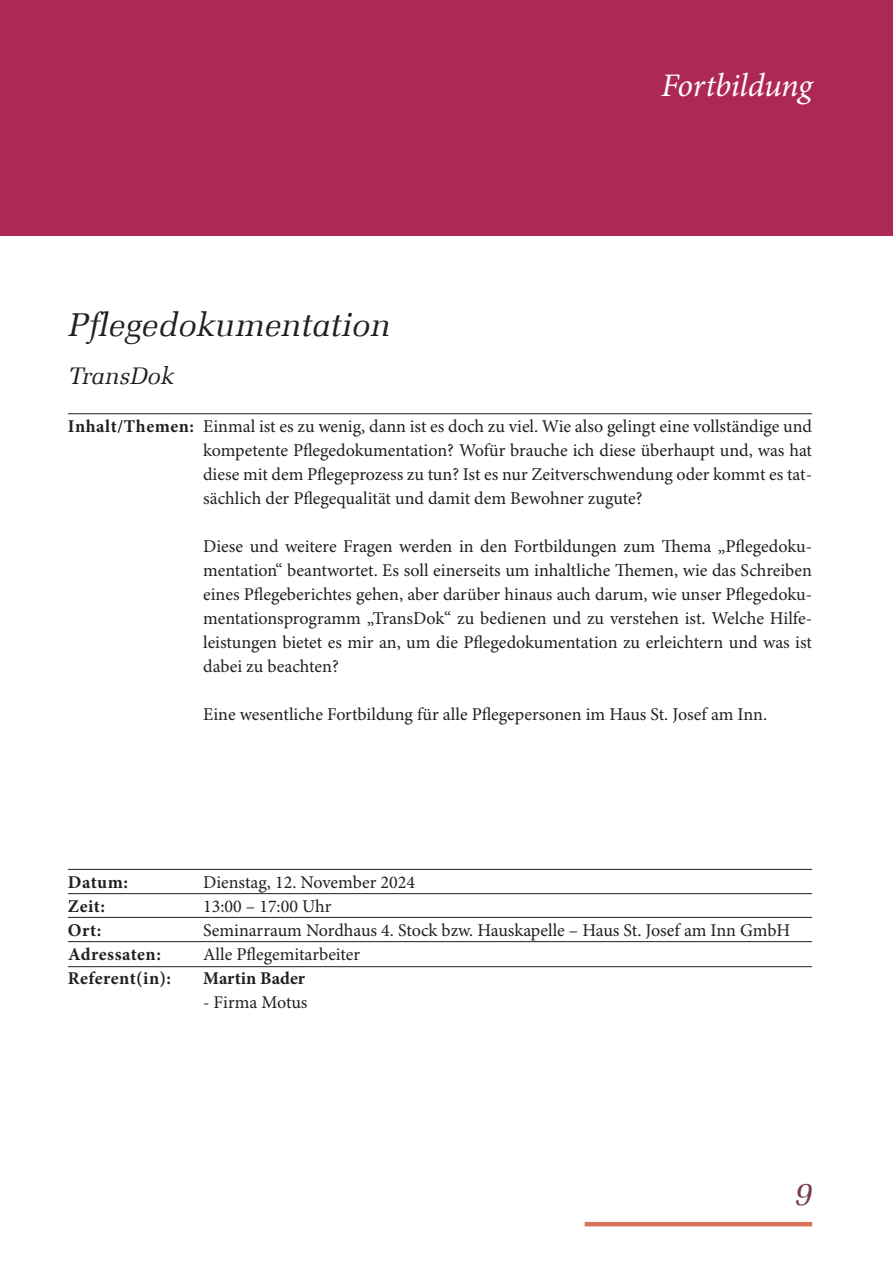
<style>
.page{position:relative;width:893px;height:1263px;background:#fff}
.page>*{position:absolute;margin:0;border:0;box-sizing:border-box;transform-origin:0 0}
.t1{font:italic 33px "Melior LT";color:#231f20}
.t2{font:italic 33px "Minion Pro";letter-spacing:-.01em;color:#fff}
.t3{font:italic 33px "Melior LT";color:#743d4b}
.t4{font:italic 24px "Melior LT";color:#231f20}
.t5{font:18px/24px "Minion Pro";color:#231f20;text-align:justify}
.t6{font:700 18px/24px "Minion Pro";letter-spacing:.025em;color:#231f20}
.t7{font:700 18px "Minion Pro";color:#231f20}
</style>
<div class="page">
<div style="left:0;top:0;width:893px;height:236px;background:#ae2856"></div>
<hr style="left:585px;top:1222px;width:227px;height:4px;background:#d7735b">
<hr style="left:68px;top:413px;width:744px;height:1px;background:#231f20">
<hr style="left:68px;top:869px;width:744px;height:1px;background:#231f20">
<hr style="left:68px;top:917px;width:744px;height:1px;background:#231f20">
<hr style="left:68px;top:893px;width:744px;height:1px;background:#231f20">
<hr style="left:68px;top:941px;width:744px;height:1px;background:#231f20">
<hr style="left:68px;top:966px;width:744px;height:1px;background:#231f20">
<h1 class="t1" style="left:68px;top:311px;width:324px">Pflegedokumentation</h1>
<h2 class="t4" style="left:68px;top:366px;width:107px">TransDok</h2>
<h1 class="t2" style="left:661px;top:72px;width:152px">Fortbildung</h1>
<p class="t6" style="left:68px;top:416px;width:128px">Inhalt/Themen:</p>
<p class="t5" style="left:203px;top:416px;width:610px">Einmal ist es zu wenig, dann ist es doch zu viel. Wie also gelingt eine vollständige und kompetente Pflegedokumentation? Wofür brauche ich diese überhaupt und, was hat diese mit dem Pflegeprozess zu tun? Ist es nur Zeitverschwendung oder kommt es tat&shy;sächlich der Pflegequalität und damit dem Bewohner zugute?</p>
<p class="t5" style="left:203px;top:536px;width:610px">Diese und weitere Fragen werden in den Fortbildungen zum Thema „Pflegedoku&shy;mentation“ beantwortet. Es soll einerseits um inhaltliche Themen, wie das Schreiben eines Pflegeberichtes gehen, aber darüber hinaus auch darum, wie unser Pflegedoku&shy;mentationsprogramm „TransDok“ zu bedienen und zu verstehen ist. Welche Hilfe&shy;leistungen bietet es mir an, um die Pflegedokumentation zu erleichtern und was ist dabei zu beachten?</p>
<p class="t5" style="left:203px;top:704px;width:565px">Eine wesentliche Fortbildung für alle Pflegepersonen im Haus St. Josef am Inn.</p>
<p class="t6" style="left:68px;top:872px;width:62px">Datum:</p>
<p class="t6" style="left:68px;top:920px;width:35px">Ort:</p>
<p class="t6" style="left:68px;top:896px;width:39px">Zeit:</p>
<p class="t5" style="left:203px;top:872px;width:589px;text-align:left">Dienstag, 12. November 2024<br>13:00 – 17:00 Uhr<br>Seminarraum Nordhaus 4. Stock bzw. Hauskapelle – Haus St. Josef am Inn GmbH</p>
<p class="t6" style="left:68px;top:944px;width:105px">Adressaten:<br>Referent(in):</p>
<p class="t5" style="left:203px;top:944px;width:159px">Alle Pflegemitarbeiter</p>
<p class="t7" style="left:203px;top:971px;width:103px">Martin Bader</p>
<p class="t5" style="left:203px;top:992px;width:106px">- Firma Motus</p>
<h1 class="t3" style="left:794px;top:1180px;width:20px">9</h1>
</div>
